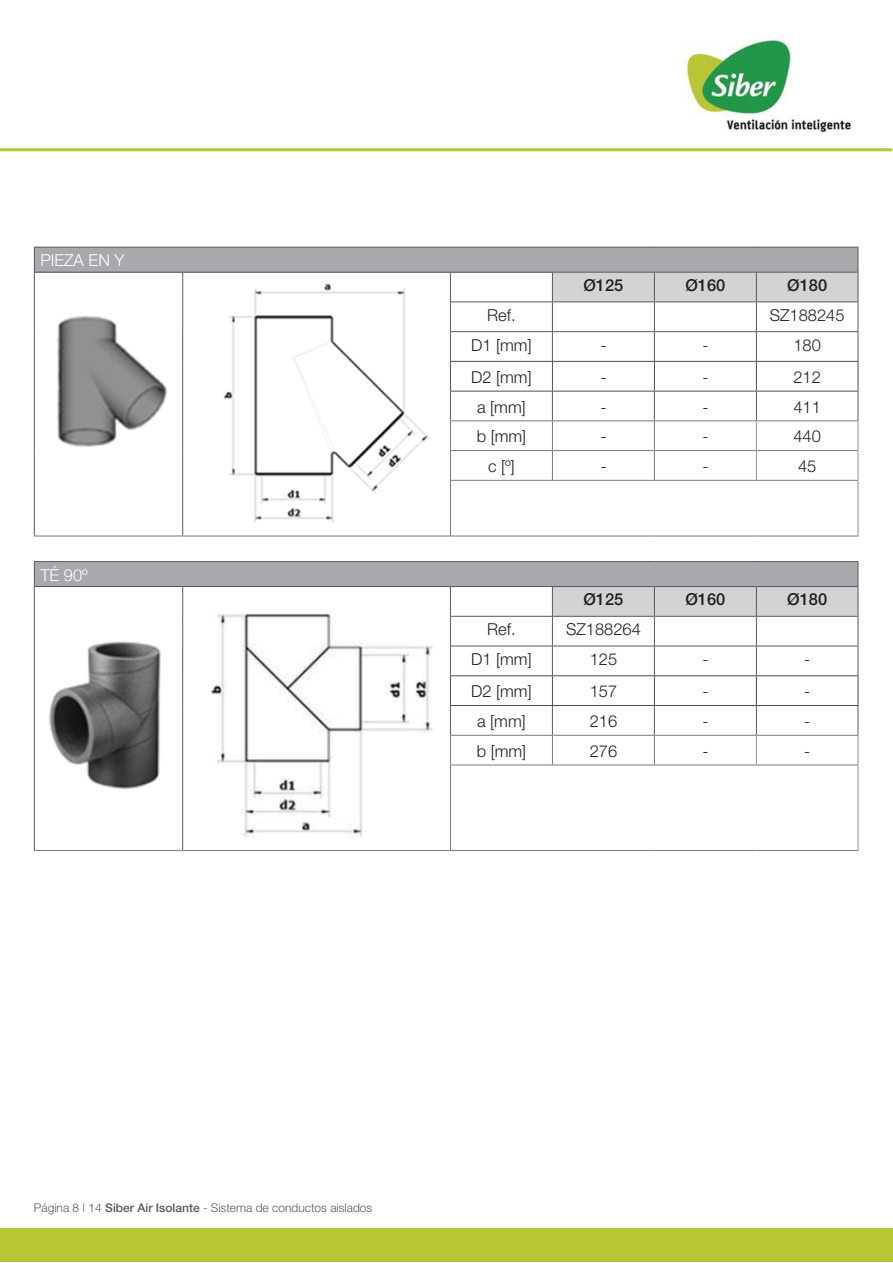
<style>
.page{position:relative;width:893px;height:1263px;background:#fff}
.page>*{position:absolute;margin:0;border:0;box-sizing:border-box;transform-origin:0 0}
.t1{font:300 16.5px "Helvetica Neue";color:#231f20}
.t2{font:500 16.5px "Helvetica Neue";color:#231f20}
.t3{font:300 16.5px "Helvetica Neue";color:#fff}
.t4{font:300 12px "Helvetica Neue";color:#58595b}
.s1{font-weight:500}
</style>
<div class="page">
<hr style="left:0;top:148px;width:892px;height:3px;background:#b7c734">
<img style="left:683px;top:36px;width:168px;height:97px">
<div style="left:0;top:1228px;width:892px;height:34px;background:#b7c734"></div>
<div style="left:34px;top:247px;width:824px;height:25px;background:#a8a9ac"></div>
<hr style="left:34px;top:247px;width:149px;height:1px;background:#58595b">
<hr style="left:183px;top:247px;width:267px;height:1px;background:#58595b">
<hr style="left:450px;top:247px;width:204px;height:1px;background:#58595b">
<hr style="left:654px;top:247px;width:102px;height:1px;background:#58595b">
<hr style="left:756px;top:247px;width:102px;height:1px;background:#58595b">
<svg style="left:34px;top:248px;width:1px;height:24px"></svg>
<hr style="left:35px;top:272px;width:148px;height:1px;background:#58595b">
<hr style="left:183px;top:272px;width:267px;height:1px;background:#58595b">
<hr style="left:450px;top:272px;width:204px;height:1px;background:#58595b">
<hr style="left:451px;top:302px;width:203px;height:1px;background:#58595b">
<hr style="left:451px;top:331px;width:203px;height:1px;background:#58595b">
<hr style="left:34px;top:272px;width:1px;height:30px;background:#58595b">
<svg style="left:182px;top:273px;width:1px;height:29px"></svg>
<svg style="left:450px;top:273px;width:1px;height:29px"></svg>
<hr style="left:34px;top:302px;width:1px;height:30px;background:#58595b">
<hr style="left:182px;top:302px;width:1px;height:30px;background:#58595b">
<hr style="left:450px;top:302px;width:1px;height:30px;background:#58595b">
<svg style="left:34px;top:332px;width:1px;height:29px"></svg>
<svg style="left:182px;top:332px;width:1px;height:29px"></svg>
<hr style="left:34px;top:361px;width:1px;height:30px;background:#58595b">
<hr style="left:182px;top:361px;width:1px;height:30px;background:#58595b">
<hr style="left:34px;top:391px;width:1px;height:30px;background:#58595b">
<hr style="left:182px;top:391px;width:1px;height:30px;background:#58595b">
<hr style="left:34px;top:421px;width:1px;height:30px;background:#58595b">
<hr style="left:182px;top:421px;width:1px;height:30px;background:#58595b">
<svg style="left:34px;top:451px;width:1px;height:29px"></svg>
<svg style="left:182px;top:451px;width:1px;height:29px"></svg>
<hr style="left:34px;top:480px;width:1px;height:56px;background:#58595b">
<hr style="left:182px;top:480px;width:1px;height:56px;background:#58595b">
<hr style="left:450px;top:361px;width:204px;height:1px;background:#4c4c4e">
<hr style="left:450px;top:391px;width:204px;height:1px;background:#4c4c4e">
<hr style="left:450px;top:420px;width:102px;height:1px;background:#77787b">
<hr style="left:450px;top:450px;width:102px;height:1px;background:#77787b">
<svg style="left:450px;top:332px;width:1px;height:148px"></svg>
<hr style="left:450px;top:480px;width:102px;height:1px;background:#77787b">
<hr style="left:450px;top:481px;width:1px;height:55px;background:#77787b">
<hr style="left:552px;top:480px;width:102px;height:1px;background:#77787b">
<hr style="left:654px;top:480px;width:102px;height:1px;background:#77787b">
<hr style="left:756px;top:480px;width:101px;height:1px;background:#77787b">
<hr style="left:450px;top:536px;width:204px;height:1px;background:#77787b">
<hr style="left:654px;top:536px;width:102px;height:1px;background:#77787b">
<hr style="left:756px;top:536px;width:102px;height:1px;background:#77787b">
<hr style="left:857px;top:480px;width:1px;height:56px;background:#8f9194">
<svg style="left:552px;top:248px;width:306px;height:232px"></svg>
<hr style="left:34px;top:536px;width:149px;height:1px;background:#77787b">
<hr style="left:183px;top:536px;width:267px;height:1px;background:#77787b">
<img style="left:57px;top:315px;width:111px;height:132px">
<img style="left:223px;top:283px;width:207px;height:240px">
<div style="left:34px;top:562px;width:824px;height:25px;background:#a8a9ac"></div>
<hr style="left:34px;top:561px;width:149px;height:1px;background:#58595b">
<hr style="left:183px;top:561px;width:267px;height:1px;background:#58595b">
<hr style="left:450px;top:561px;width:204px;height:1px;background:#58595b">
<hr style="left:654px;top:561px;width:102px;height:1px;background:#58595b">
<hr style="left:756px;top:561px;width:102px;height:1px;background:#58595b">
<hr style="left:35px;top:586px;width:148px;height:1px;background:#58595b">
<hr style="left:183px;top:586px;width:267px;height:1px;background:#58595b">
<hr style="left:450px;top:586px;width:204px;height:1px;background:#58595b">
<hr style="left:451px;top:616px;width:203px;height:1px;background:#58595b">
<hr style="left:451px;top:646px;width:203px;height:1px;background:#58595b">
<svg style="left:34px;top:562px;width:1px;height:54px"></svg>
<svg style="left:182px;top:587px;width:1px;height:29px"></svg>
<svg style="left:450px;top:587px;width:1px;height:29px"></svg>
<hr style="left:34px;top:616px;width:1px;height:30px;background:#58595b">
<hr style="left:182px;top:616px;width:1px;height:30px;background:#58595b">
<hr style="left:450px;top:616px;width:1px;height:30px;background:#58595b">
<hr style="left:34px;top:646px;width:1px;height:30px;background:#58595b">
<hr style="left:182px;top:646px;width:1px;height:30px;background:#58595b">
<hr style="left:34px;top:676px;width:1px;height:30px;background:#58595b">
<hr style="left:182px;top:676px;width:1px;height:30px;background:#58595b">
<svg style="left:34px;top:706px;width:1px;height:29px"></svg>
<svg style="left:182px;top:706px;width:1px;height:29px"></svg>
<hr style="left:34px;top:735px;width:1px;height:30px;background:#58595b">
<hr style="left:182px;top:735px;width:1px;height:30px;background:#58595b">
<hr style="left:34px;top:765px;width:1px;height:85px;background:#58595b">
<hr style="left:182px;top:765px;width:1px;height:85px;background:#58595b">
<hr style="left:450px;top:675px;width:204px;height:1px;background:#4c4c4e">
<hr style="left:450px;top:705px;width:204px;height:1px;background:#4c4c4e">
<hr style="left:450px;top:735px;width:102px;height:1px;background:#77787b">
<svg style="left:450px;top:646px;width:1px;height:119px"></svg>
<hr style="left:450px;top:765px;width:102px;height:1px;background:#77787b">
<hr style="left:450px;top:765px;width:1px;height:85px;background:#77787b">
<hr style="left:552px;top:765px;width:102px;height:1px;background:#77787b">
<hr style="left:654px;top:765px;width:102px;height:1px;background:#77787b">
<hr style="left:756px;top:765px;width:101px;height:1px;background:#77787b">
<hr style="left:450px;top:850px;width:204px;height:1px;background:#77787b">
<hr style="left:654px;top:850px;width:102px;height:1px;background:#77787b">
<hr style="left:756px;top:850px;width:102px;height:1px;background:#77787b">
<hr style="left:857px;top:765px;width:1px;height:85px;background:#8f9194">
<svg style="left:552px;top:562px;width:306px;height:203px"></svg>
<hr style="left:34px;top:850px;width:149px;height:1px;background:#77787b">
<hr style="left:183px;top:850px;width:267px;height:1px;background:#77787b">
<img style="left:49px;top:641px;width:112px;height:149px">
<img style="left:211px;top:613px;width:222px;height:224px">
<p class="t3" style="left:40px;top:254px;width:86px">PIEZA EN Y</p>
<p class="t3" style="left:40px;top:569px;width:49px">TÉ 90º</p>
<p class="t2" style="left:583px;top:279px;width:42px">Ø125</p>
<p class="t2" style="left:685px;top:279px;width:42px">Ø160</p>
<p class="t2" style="left:787px;top:279px;width:42px">Ø180</p>
<p class="t1" style="left:487px;top:309px;width:30px">Ref.</p>
<p class="t1" style="left:770px;top:309px;width:76px">SZ188245</p>
<p class="t1" style="left:471px;top:339px;width:62px">D1 [mm]</p>
<p class="t1" style="left:600px;top:339px;width:8px">-</p>
<p class="t1" style="left:702px;top:339px;width:8px">-</p>
<p class="t1" style="left:793px;top:339px;width:29px">180</p>
<p class="t1" style="left:471px;top:371px;width:62px">D2 [mm]</p>
<p class="t1" style="left:600px;top:371px;width:8px">-</p>
<p class="t1" style="left:702px;top:371px;width:8px">-</p>
<p class="t1" style="left:793px;top:371px;width:29px">212</p>
<p class="t1" style="left:477px;top:401px;width:50px">a [mm]</p>
<p class="t1" style="left:600px;top:401px;width:8px">-</p>
<p class="t1" style="left:702px;top:401px;width:8px">-</p>
<p class="t1" style="left:793px;top:401px;width:29px">411</p>
<p class="t1" style="left:477px;top:430px;width:51px">b [mm]</p>
<p class="t1" style="left:600px;top:430px;width:8px">-</p>
<p class="t1" style="left:702px;top:430px;width:8px">-</p>
<p class="t1" style="left:793px;top:430px;width:29px">440</p>
<p class="t1" style="left:488px;top:460px;width:28px">c [º]</p>
<p class="t1" style="left:600px;top:460px;width:8px">-</p>
<p class="t1" style="left:702px;top:460px;width:8px">-</p>
<p class="t1" style="left:798px;top:460px;width:20px">45</p>
<p class="t2" style="left:583px;top:594px;width:42px">Ø125</p>
<p class="t2" style="left:685px;top:594px;width:42px">Ø160</p>
<p class="t2" style="left:787px;top:594px;width:42px">Ø180</p>
<p class="t1" style="left:487px;top:624px;width:30px">Ref.</p>
<p class="t1" style="left:566px;top:624px;width:76px">SZ188264</p>
<p class="t1" style="left:471px;top:653px;width:62px">D1 [mm]</p>
<p class="t1" style="left:590px;top:653px;width:29px">125</p>
<p class="t1" style="left:702px;top:653px;width:8px">-</p>
<p class="t1" style="left:804px;top:653px;width:8px">-</p>
<p class="t1" style="left:471px;top:685px;width:62px">D2 [mm]</p>
<p class="t1" style="left:590px;top:685px;width:29px">157</p>
<p class="t1" style="left:702px;top:685px;width:8px">-</p>
<p class="t1" style="left:804px;top:685px;width:8px">-</p>
<p class="t1" style="left:477px;top:715px;width:50px">a [mm]</p>
<p class="t1" style="left:590px;top:715px;width:29px">216</p>
<p class="t1" style="left:702px;top:715px;width:8px">-</p>
<p class="t1" style="left:804px;top:715px;width:8px">-</p>
<p class="t1" style="left:477px;top:745px;width:51px">b [mm]</p>
<p class="t1" style="left:590px;top:745px;width:29px">276</p>
<p class="t1" style="left:702px;top:745px;width:8px">-</p>
<p class="t1" style="left:804px;top:745px;width:8px">-</p>
<p class="t4" style="left:34px;top:1204px;width:340px">Página 8 | 14 <span class="s1">Siber Air Isolante</span> - Sistema de conductos aislados</p>
</div>
